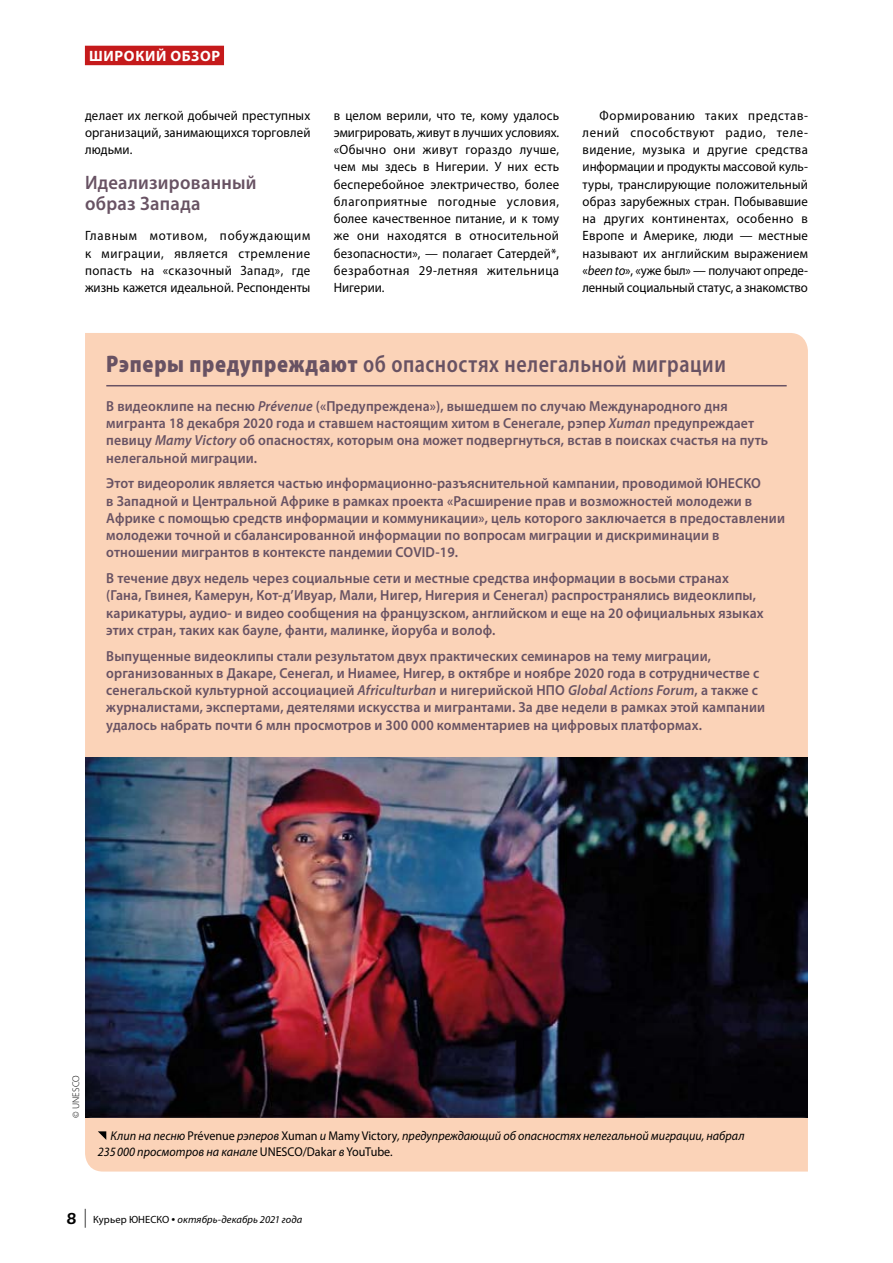
<style>
.page{position:relative;width:893px;height:1263px;background:#fff}
.page>*{position:absolute;margin:0;border:0;box-sizing:border-box;transform-origin:0 0}
.t1{font:600 semi-condensed 24px "Myriad Pro";letter-spacing:.025em;color:#685263;scale:.9 1}
.t2{font:600 19.5px/21px "Myriad Pro";letter-spacing:.015em;color:#685263;scale:.95 1}
.t3{font:700 15px "Myriad Pro";letter-spacing:.04em;color:#fff}
.t4{font:600 14.55px/17.2px "Myriad Pro";letter-spacing:.01em;color:#685263;scale:.95 1}
.t5{font:13.5px/17.2px "Myriad Pro";letter-spacing:.005em;color:#000;text-align:justify;scale:.95 1}
.t6{font:italic 12.75px/16.5px "Myriad Pro";color:#000;scale:.95 1}
.t7{font:italic 10.5px "Myriad Pro";letter-spacing:.01em;color:#000}
.t8{font:300 9.75px "Myriad Pro";color:#000}
.s1{font-style:italic}
.s2{font-weight:900}
.s3{font-style:normal}
.s4{font-family:"ITC Eras Std";font-weight:600;font-style:normal;font-size:16.5px}
.s5{font-style:normal;font-size:18.9px}
.s6{font-style:normal;font-size:13.5px}
</style>
<div class="page">
<div style="left:85px;top:333px;width:723px;height:838px;background:#fbd3b8"></div>
<img style="left:85px;top:757px;width:723px;height:360px">
<div style="left:85px;top:46px;width:139px;height:19px;background:#c51a1b"></div>
<hr style="left:106px;top:385px;width:681px;height:1px;background:#685263">
<svg style="left:98px;top:1131px;width:8px;height:9px"></svg>
<p class="t3" style="left:89px;top:46px;width:132px">ШИРОКИЙ ОБЗОР</p>
<p class="t5" style="left:85px;top:106px;width:239px">делает их легкой добычей преступных организаций, занимающихся торговлей людьми.</p>
<h2 class="t2" style="left:85px;top:171px;width:182px">Идеализированный образ Запада</h2>
<p class="t5" style="left:85px;top:227px;width:239px">Главным мотивом, побуждающим к миграции, является стремление попасть на «сказочный Запад», где жизнь кажется идеальной. Респонденты</p>
<p class="t5" style="left:334px;top:106px;width:239px">в целом верили, что те, кому удалось эмигрировать, живут в лучших условиях. «Обычно они живут гораздо лучше, чем мы здесь в Нигерии. У них есть бесперебойное электричество, более благоприятные погодные условия, более качественное питание, и к тому же они находятся в относительной безопасности», — полагает Сатердей*, безработная 29-летняя жительница Нигерии.</p>
<p class="t5" style="left:583px;top:106px;width:239px;text-indent:17px">Формированию таких представ&shy;лений способствуют радио, теле&shy;видение, музыка и другие средства информации и продукты массовой куль&shy;туры, транслирующие положительный образ зарубежных стран. Побывавшие на других континентах, особенно в Европе и Америке, люди — местные называют их английским выражением «<span class="s1">been to</span>», «уже был» — получают опреде&shy;ленный социальный статус, а знакомство</p>
<h1 class="t1" style="left:106px;top:351px;width:690px"><span class="s2">Рэперы предупреждают</span> об опасностях нелегальной миграции</h1>
<p class="t4" style="left:106px;top:397px;width:698px">В видеоклипе на песню <span class="s1">Prévenue</span> («Предупреждена»), вышедшем по случаю Международного дня мигранта 18 декабря 2020 года и ставшем настоящим хитом в Сенегале, рэпер <span class="s1">Xuman</span> предупреждает певицу <span class="s1">Mamy Victory</span> об опасностях, которым она может подвергнуться, встав в поисках счастья на путь нелегальной миграции.</p>
<p class="t4" style="left:106px;top:474px;width:716px">Этот видеоролик является частью информационно-разъяснительной кампании, проводимой ЮНЕСКО<br>в Западной и Центральной Африке в рамках проекта «Расширение прав и возможностей молодежи в Африке с помощью средств информации и коммуникации», цель которого заключается в предоставлении молодежи точной и сбалансированной информации по вопросам миграции и дискриминации в отношении мигрантов в контексте пандемии COVID-19.</p>
<p class="t4" style="left:106px;top:569px;width:693px">В течение двух недель через социальные сети и местные средства информации в восьми странах (Гана, Гвинея, Камерун, Кот-д’Ивуар, Мали, Нигер, Нигерия и Сенегал) распространялись видеоклипы, карикатуры, аудио- и видео сообщения на французском, английском и еще на 20 официальных языках этих стран, таких как бауле, фанти, малинке, йоруба и волоф.</p>
<p class="t4" style="left:106px;top:647px;width:695px">Выпущенные видеоклипы стали результатом двух практических семинаров на тему миграции, организованных в Дакаре, Сенегал, и Ниамее, Нигер, в октябре и ноябре 2020 года в сотрудничестве с сенегальской культурной ассоциацией <span class="s1">Africulturban</span> и нигерийской НПО <span class="s1">Global Actions Forum</span>, а также с журналистами, экспертами, деятелями искусства и мигрантами. За две недели в рамках этой кампании удалось набрать почти 6 млн просмотров и 300 000 комментариев на цифровых платформах.</p>
<p class="t8" style="left:71px;top:1117px;width:44px;rotate:-90deg">© UNESCO</p>
<p class="t6" style="left:98px;top:1127px;width:682px;text-indent:13px">Клип на песню <span class="s3">Prévenue</span> рэперов <span class="s3">Xuman</span> и <span class="s3">Mamy Victory</span>, предупреждающий об опасностях нелегальной миграции, набрал<br>235 000 просмотров на канале <span class="s3">UNESCO/Dakar</span> в <span class="s3">YouTube.</span></p>
<p class="t7" style="left:66px;top:1212px;width:238px"><span class="s4">8</span> <span class="s5">|</span> <span class="s3">Курьер ЮНЕСКО</span> <span class="s6">•</span> октябрь-декабрь 2021 года</p>
</div>
